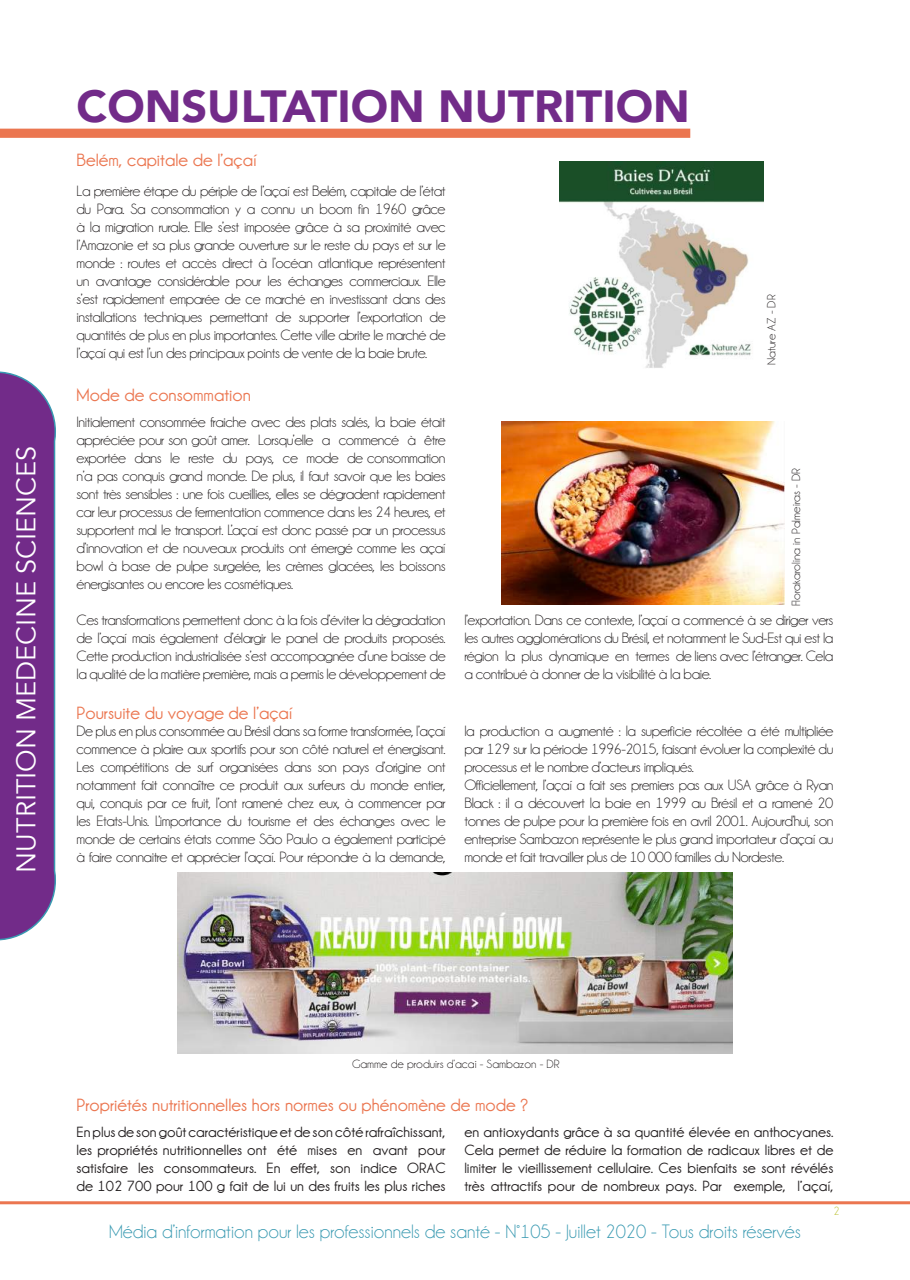
<style>
.page{position:relative;width:910px;height:1280px;background:#fff}
.page>*{position:absolute;margin:0;border:0;box-sizing:border-box;transform-origin:0 0}
.t1{font:900 45px "Avenir";color:#722b89}
.t2{font:27px "Avenir";color:#fff}
.t3{font:19.5px "Champagne&Limousines";color:#3899b1}
.t4{font:700 18px "Champagne&Limousines";color:#eb7650;scale:1.04 1}
.t5{font:15px/18px "Champagne&Limousines";letter-spacing:-.03em;color:#231f20;text-align:justify;scale:1.04 1}
.t6{font:700 15px/18px "Champagne&Limousines";color:#231f20;text-align:justify;scale:1.04 1}
.t7{font:12px "Champagne&Limousines";color:#231f20;scale:1.04 1}
.t8{font:12px "Champagne&Limousines";color:#bbc132}
</style>
<div class="page">
<svg style="left:0;top:129px;width:690px;height:9px;background:#eb7852"></svg>
<div style="left:0;top:371px;width:56px;height:570px;background:#722b89"></div>
<hr style="left:0;top:1201px;width:910px;height:3px;background:#eb7650">
<img style="left:559px;top:161px;width:204px;height:207px">
<img style="left:502px;top:422px;width:282px;height:182px">
<img style="left:178px;top:872px;width:554px;height:182px">
<h2 class="t2" style="left:10px;top:872px;width:428px;rotate:-90deg">NUTRITION MEDECINE SCIENCES</h2>
<h1 class="t1" style="left:77px;top:67px;width:615px">CONSULTATION NUTRITION</h1>
<p class="t4" style="left:77px;top:150px;width:175px">Belém, capitale de l’açaí</p>
<p class="t5" style="left:77px;top:182px;width:356px">La première étape du périple de l’açaí est Belém, capitale de l’état du Para. Sa consommation y a connu un boom fin 1960 grâce à la migration rurale. Elle s’est imposée grâce à sa proximité avec l’Amazonie et sa plus grande ouverture sur le reste du pays et sur le monde : routes et accès direct à l’océan atlantique représentent un avantage considérable pour les échanges commerciaux. Elle s’est rapidement emparée de ce marché en investissant dans des installations techniques permettant de supporter l’exportation de quantités de plus en plus importantes. Cette ville abrite le marché de l’açaí qui est l’un des principaux points de vente de la baie brute.</p>
<p class="t4" style="left:77px;top:384px;width:169px">Mode de consommation</p>
<p class="t7" style="left:764px;top:365px;width:69px;rotate:-90deg">Nature AZ - DR</p>
<p class="t5" style="left:77px;top:413px;width:356px">Initialement consommée fraiche avec des plats salés, la baie était appréciée pour son goût amer. Lorsqu’elle a commencé à être exportée dans le reste du pays, ce mode de consommation n’a pas conquis grand monde. De plus, il faut savoir que les baies sont très sensibles : une fois cueillies, elles se dégradent rapidement car leur processus de fermentation commence dans les 24 heures, et supportent mal le transport. L’açaí est donc passé par un processus d’innovation et de nouveaux produits ont émergé comme les açaí bowl à base de pulpe surgelée, les crèmes glacées, les boissons énergisantes ou encore les cosmétiques.</p>
<p class="t5" style="left:77px;top:611px;width:356px">Ces transformations permettent donc à la fois d’éviter la dégradation de l’açaí mais également d’élargir le panel de produits proposés.<br>Cette production industrialisée s’est accompagnée d’une baisse de la qualité de la matière première, mais a permis le développement de</p>
<p class="t5" style="left:464px;top:611px;width:356px">l’exportation. Dans ce contexte, l’açaí a commencé à se diriger vers les autres agglomérations du Brésil, et notamment le Sud-Est qui est la région la plus dynamique en termes de liens avec l’étranger. Cela a contribué à donner de la visibilité à la baie.</p>
<p class="t7" style="left:789px;top:606px;width:134px;rotate:-90deg">Florakarolina in Palmeiras - DR</p>
<p class="t4" style="left:77px;top:703px;width:209px">Poursuite du voyage de l’açaí</p>
<p class="t5" style="left:77px;top:722px;width:356px">De plus en plus consommée au Brésil dans sa forme transformée, l’açaí commence à plaire aux sportifs pour son côté naturel et énergisant.<br>Les compétitions de surf organisées dans son pays d’origine ont notamment fait connaître ce produit aux surfeurs du monde entier, qui, conquis par ce fruit, l’ont ramené chez eux, à commencer par les Etats-Unis. L’importance du tourisme et des échanges avec le monde de certains états comme São Paulo a également participé à faire connaitre et apprécier l’açaí. Pour répondre à la demande,</p>
<p class="t5" style="left:464px;top:722px;width:356px;text-align:left">la production a augmenté : la superficie récoltée a été multipliée par 129 sur la période 1996-2015, faisant évoluer la complexité du processus et le nombre d’acteurs impliqués.<br>Officiellement, l’açaí a fait ses premiers pas aux USA grâce à Ryan Black : il a découvert la baie en 1999 au Brésil et a ramené 20 tonnes de pulpe pour la première fois en avril 2001. Aujourd’hui, son entreprise Sambazon représente le plus grand importateur d’açaí au monde et fait travailler plus de 10 000 familles du Nordeste.</p>
<p class="t7" style="left:352px;top:1057px;width:201px">Gamme de produirs d’acai - Sambazon - DR</p>
<p class="t4" style="left:77px;top:1094px;width:435px">Propriétés nutritionnelles hors normes ou phénomène de mode ?</p>
<p class="t6" style="left:77px;top:1123px;width:356px">En plus de son goût caractéristique et de son côté rafraîchissant, les propriétés nutritionnelles ont été mises en avant pour satisfaire les consommateurs. En effet, son indice ORAC de 102 700 pour 100 g fait de lui un des fruits les plus riches</p>
<p class="t6" style="left:464px;top:1123px;width:356px">en antioxydants grâce à sa quantité élevée en anthocyanes.<br>Cela permet de réduire la formation de radicaux libres et de limiter le vieillissement cellulaire. Ces bienfaits se sont révélés très attractifs pour de nombreux pays. Par exemple, l’açaí,</p>
<h3 class="t3" style="left:109px;top:1220px;width:693px">Média d’information pour les professionnels de santé - N°105 - Juillet 2020 - Tous droits réservés</h3>
<p class="t8" style="left:833px;top:1204px;width:8px">2</p>
</div>
